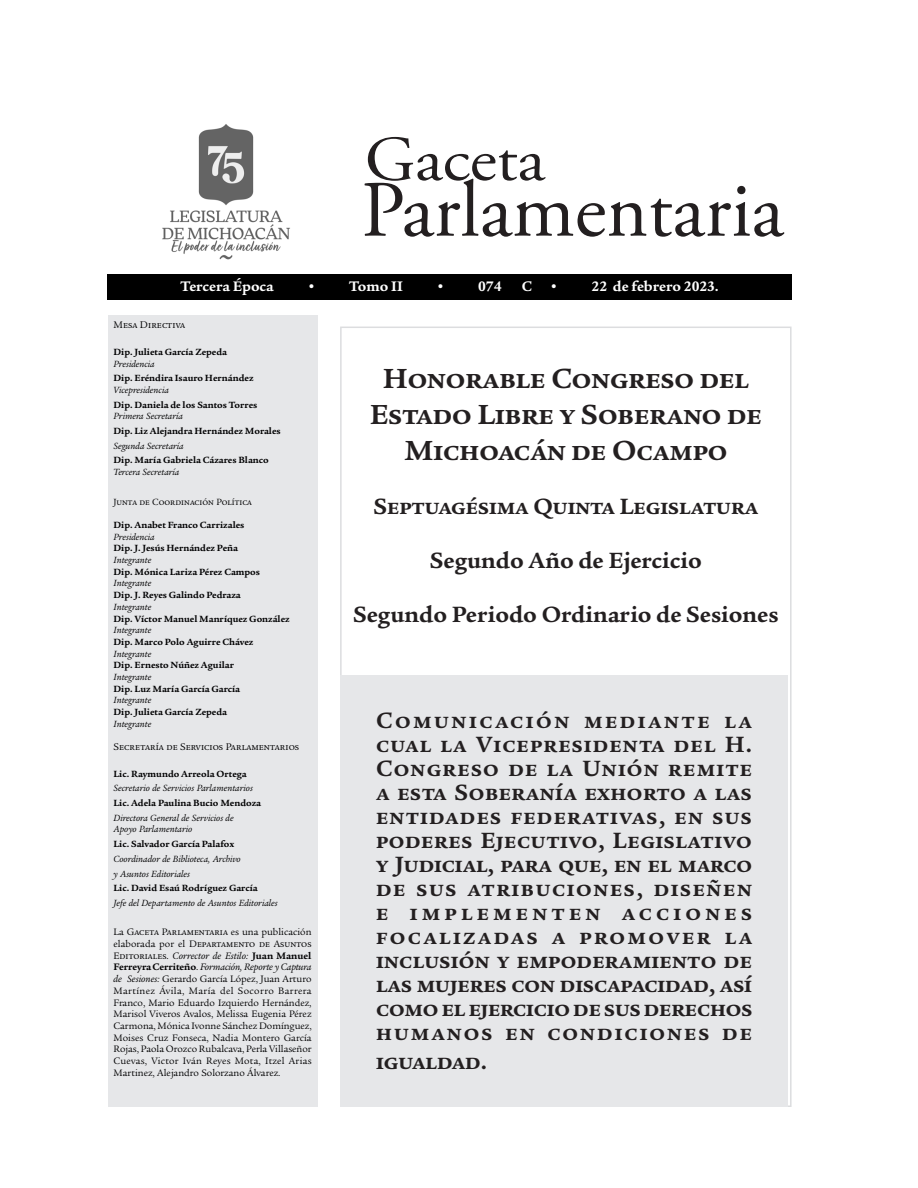
<style>
.page{position:relative;width:918px;height:1188px;background:#fff}
.page>*{position:absolute;margin:0;border:0;box-sizing:border-box;transform-origin:0 0}
.cbz{font:700 30px/36px "Legacy Serif ITC Std";color:#231f20;text-align:center}
.cbz-2{font:700 24px/24px "Legacy Serif ITC Std";color:#231f20;text-align:justify}
.t1{font:700 15px "Legacy Serif ITC Std";color:#fff}
.t2{font:10.5px "Legacy Serif ITC Std";color:#000001}
.t3{font:10.2px/11.7px "Legacy Serif ITC Std";color:#000001;text-align:justify}
.Normal_rtf_14{font:700 9.75px "Legacy Serif ITC Std";color:#000001}
.t4{font:italic 9.75px/11.7px "Legacy Serif ITC Std";color:#000001}
.t5{font:9.75px "Legacy Serif ITC Std";color:#000001}
.s1{font-style:italic}
.s2{font-weight:700}
</style>
<div class="page">
<div style="left:108px;top:274px;width:684px;height:25px;background:#000"></div>
<svg style="left:364px;top:137px;width:420px;height:100px"></svg>
<div style="left:108px;top:315px;width:210px;height:792px;background:#e6e7e9"></div>
<div style="left:340px;top:675px;width:448px;height:432px;background:#e6e7e9"></div>
<img style="left:162px;top:124px;width:128px;height:136px">
<p class="t1" style="left:180px;top:277px;width:95px">Tercera Época</p>
<p class="t1" style="left:307px;top:277px;width:11px">•</p>
<p class="t1" style="left:349px;top:277px;width:55px">Tomo II</p>
<p class="t1" style="left:436px;top:277px;width:11px">•</p>
<p class="t1" style="left:478px;top:277px;width:25px">074</p>
<p class="t1" style="left:522px;top:277px;width:39px">C •</p>
<p class="t1" style="left:592px;top:277px;width:129px">22 de febrero 2023.</p>
<p class="t2" style="left:114px;top:319px;width:73px">Mesa Directiva</p>
<p class="Normal_rtf_14" style="left:114px;top:346px;width:115px">Dip. Julieta García Zepeda</p>
<p class="t4" style="left:114px;top:358px;width:43px">Presidencia</p>
<p class="Normal_rtf_14" style="left:114px;top:372px;width:141px">Dip. Eréndira Isauro Hernández</p>
<p class="t4" style="left:114px;top:384px;width:57px">Vicepresidencia</p>
<p class="Normal_rtf_14" style="left:114px;top:399px;width:145px">Dip. Daniela de los Santos Torres</p>
<p class="t4" style="left:114px;top:411px;width:71px">Primera Secretaría</p>
<p class="Normal_rtf_14" style="left:114px;top:425px;width:169px">Dip. Liz Alejandra Hernández Morales</p>
<p class="t4" style="left:114px;top:440px;width:72px">Segunda Secretaría</p>
<p class="Normal_rtf_14" style="left:114px;top:455px;width:157px">Dip. María Gabriela Cázares Blanco</p>
<p class="t4" style="left:114px;top:466px;width:67px">Tercera Secretaría</p>
<p class="t5" style="left:114px;top:496px;width:140px">Junta de Coordinación Política</p>
<p class="Normal_rtf_14" style="left:114px;top:519px;width:132px">Dip. Anabet Franco Carrizales</p>
<p class="t4" style="left:114px;top:531px;width:43px">Presidencia</p>
<p class="Normal_rtf_14" style="left:114px;top:543px;width:126px">Dip. J. Jesús Hernández Peña</p>
<p class="t4" style="left:114px;top:554px;width:39px">Integrante</p>
<p class="Normal_rtf_14" style="left:114px;top:566px;width:148px">Dip. Mónica Lariza Pérez Campos</p>
<p class="t4" style="left:114px;top:578px;width:39px">Integrante</p>
<p class="Normal_rtf_14" style="left:114px;top:589px;width:129px">Dip. J. Reyes Galindo Pedraza</p>
<p class="t4" style="left:114px;top:601px;width:39px">Integrante</p>
<p class="Normal_rtf_14" style="left:114px;top:613px;width:178px">Dip. Víctor Manuel Manríquez González</p>
<p class="t4" style="left:114px;top:624px;width:39px">Integrante</p>
<p class="Normal_rtf_14" style="left:114px;top:636px;width:141px">Dip. Marco Polo Aguirre Chávez</p>
<p class="t4" style="left:114px;top:648px;width:39px">Integrante</p>
<p class="Normal_rtf_14" style="left:114px;top:660px;width:122px">Dip. Ernesto Núñez Aguilar</p>
<p class="t4" style="left:114px;top:671px;width:39px">Integrante</p>
<p class="Normal_rtf_14" style="left:114px;top:683px;width:128px">Dip. Luz María García García</p>
<p class="t4" style="left:114px;top:695px;width:39px">Integrante</p>
<p class="Normal_rtf_14" style="left:114px;top:706px;width:115px">Dip. Julieta García Zepeda</p>
<p class="t4" style="left:114px;top:718px;width:39px">Integrante</p>
<p class="t2" style="left:114px;top:741px;width:187px">Secretaría de Servicios Parlamentarios</p>
<p class="Normal_rtf_14" style="left:114px;top:768px;width:135px">Lic. Raymundo Arreola Ortega</p>
<p class="t4" style="left:114px;top:783px;width:141px">Secretario de Servicios Parlamentarios</p>
<p class="Normal_rtf_14" style="left:114px;top:797px;width:149px">Lic. Adela Paulina Bucio Mendoza</p>
<p class="t4" style="left:114px;top:812px;width:122px">Directora General de Servicios de<br>Apoyo Parlamentario</p>
<p class="Normal_rtf_14" style="left:114px;top:838px;width:122px">Lic. Salvador García Palafox</p>
<p class="t4" style="left:114px;top:853px;width:129px">Coordinador de Biblioteca, Archivo</p>
<p class="t4" style="left:114px;top:868px;width:78px">y Asuntos Editoriales</p>
<p class="Normal_rtf_14" style="left:114px;top:883px;width:146px">Lic. David Esaú Rodríguez García</p>
<p class="t4" style="left:114px;top:897px;width:166px">Jefe del Departamento de Asuntos Editoriales</p>
<p class="t3" style="left:114px;top:926px;width:200px">La Gaceta Parlamentaria es una publicación elaborada por el Departamento de Asuntos Editoriales. <span class="s1">Corrector de Estilo:</span> <span class="s2">Juan Manuel Ferreyra Cerriteño</span>. <span class="s1">Formación, Reporte y Captura de Sesiones:</span> Gerardo García López, Juan Arturo Martínez Ávila, María del Socorro Barrera Franco, Mario Eduardo Izquierdo Hernández, Marisol Viveros Avalos, Melissa Eugenia Pérez Carmona, Mónica Ivonne Sánchez Domínguez, Moises Cruz Fonseca, Nadia Montero García Rojas, Paola Orozco Rubalcava, Perla Villaseñor Cuevas, Victor Iván Reyes Mota, Itzel Arias Martinez, Alejandro Solorzano Álvarez.</p>
<p class="cbz" style="left:370px;top:361px;width:394px">Honorable Congreso del<br>Estado Libre y Soberano de<br>Michoacán de Ocampo</p>
<p class="cbz-2" style="left:373px;top:494px;width:386px">Septuagésima Quinta Legislatura</p>
<p class="cbz-2" style="left:430px;top:548px;width:274px">Segundo Año de Ejercicio</p>
<p class="cbz-2" style="left:353px;top:602px;width:427px">Segundo Periodo Ordinario de Sesiones</p>
<p class="cbz-2" style="left:376px;top:709px;width:378px">Comunicación mediante la cual la Vicepresidenta del H.<br>Congreso de la Unión remite a esta Soberanía exhorto a las entidades federativas, en sus poderes Ejecutivo, Legislativo y Judicial, para que, en el marco de sus atribuciones, diseñen e implementen acciones focalizadas a promover la inclusión y empoderamiento de las mujeres con discapacidad, así como el ejercicio de sus derechos humanos en condiciones de</p>
<p class="cbz-2" style="left:376px;top:1049px;width:112px">igualdad.</p>
</div>
